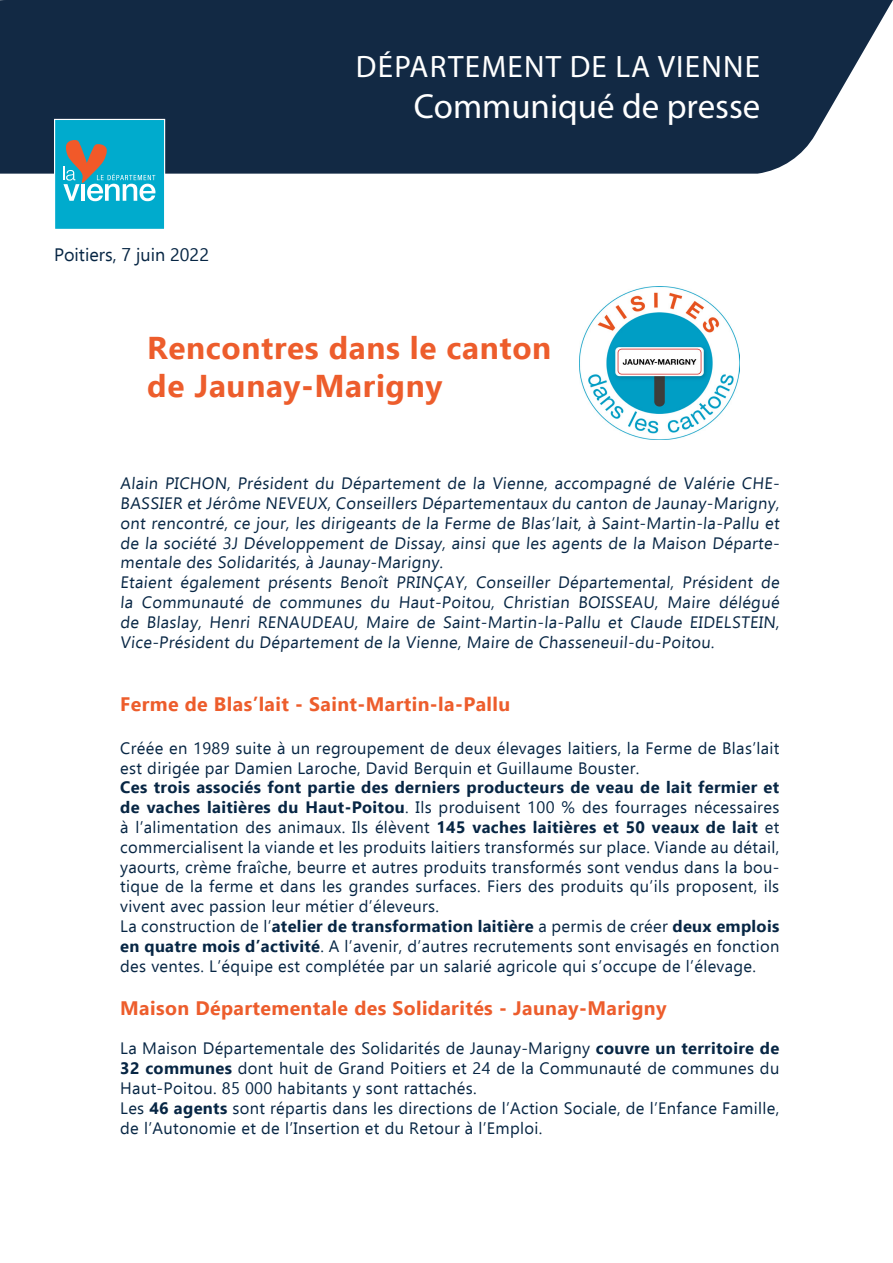
<style>
.page{position:relative;width:893px;height:1263px;background:#fff}
.page>*{position:absolute;margin:0;border:0;box-sizing:border-box;transform-origin:0 0}
.t1{font:34.95px "Myriad Pro";color:#fff}
.t2{font:700 31.5px "Ebrima";letter-spacing:.02em;color:#ed5d2c}
.t3{font:31.05px "Myriad Pro";letter-spacing:.04em;color:#fff}
.t4{font:700 19.5px "Ebrima";letter-spacing:.02em;color:#ed5d2c}
.t5{font:18px "Ebrima";color:#072644}
.t6{font:16.5px/19.8px "Ebrima";letter-spacing:.02em;color:#072644;text-align:justify}
.s1{font-weight:700}
</style>
<div class="page">
<div style="left:0;top:0;width:893px;height:174px;background:#122944"></div>
<div style="left:55px;top:119px;width:110px;height:110px;background:#00abcd"></div>
<svg style="left:63px;top:140px;width:93px;height:61px"></svg>
<div style="left:54px;top:119px;width:111px;height:111px;border:1px solid #fff"></div>
<img style="left:579px;top:286px;width:161px;height:154px">
<p class="t5" style="left:54px;top:241px;width:157px">Poitiers, 7 juin 2022</p>
<h3 class="t3" style="left:356px;top:47px;width:406px">DÉPARTEMENT DE LA VIENNE</h3>
<h1 class="t1" style="left:414px;top:85px;width:348px">Communiqué de presse</h1>
<p class="t2" style="left:147px;top:323px;width:406px">Rencontres dans le canton</p>
<p class="t2" style="left:147px;top:361px;width:297px">de Jaunay-Marigny</p>
<p class="t6" style="left:120px;top:473px;width:663px">Alain PICHON, Président du Département de la Vienne, accompagné de Valérie CHE-BASSIER et Jérôme NEVEUX, Conseillers Départementaux du canton de Jaunay-Marigny, ont rencontré, ce jour, les dirigeants de la Ferme de Blas’lait, à Saint-Martin-la-Pallu et de la société 3J Développement de Dissay, ainsi que les agents de la Maison Départe&shy;mentale des Solidarités, à Jaunay-Marigny.</p>
<p class="t6" style="left:120px;top:572px;width:663px">Etaient également présents Benoît PRINÇAY, Conseiller Départemental, Président de la Communauté de communes du Haut-Poitou, Christian BOISSEAU, Maire délégué de Blaslay, Henri RENAUDEAU, Maire de Saint-Martin-la-Pallu et Claude EIDELSTEIN, Vice-Président du Département de la Vienne, Maire de Chasseneuil-du-Poitou.</p>
<p class="t4" style="left:120px;top:688px;width:391px">Ferme de Blas’lait - Saint-Martin-la-Pallu</p>
<p class="t6" style="left:120px;top:737px;width:661px">Créée en 1989 suite à un regroupement de deux élevages laitiers, la Ferme de Blas’lait est dirigée par Damien Laroche, David Berquin et Guillaume Bouster.</p>
<p class="t6" style="left:120px;top:777px;width:661px"><span class="s1">Ces trois associés font partie des derniers producteurs de veau de lait fermier et de vaches laitières du Haut-Poitou</span>. Ils produisent 100 % des fourrages nécessaires à l’alimentation des animaux. Ils élèvent <span class="s1">145 vaches laitières et 50 veaux de lait</span> et commercialisent la viande et les produits laitiers transformés sur place. Viande au détail, yaourts, crème fraîche, beurre et autres produits transformés sont vendus dans la bou&shy;tique de la ferme et dans les grandes surfaces. Fiers des produits qu’ils proposent, ils vivent avec passion leur métier d’éleveurs.</p>
<p class="t6" style="left:120px;top:916px;width:661px">La construction de l’<span class="s1">atelier de transformation laitière</span> a permis de créer <span class="s1">deux emplois en quatre mois d’activité</span>. A l’avenir, d’autres recrutements sont envisagés en fonction des ventes. L’équipe est complétée par un salarié agricole qui s’occupe de l’élevage.</p>
<p class="t4" style="left:120px;top:992px;width:548px">Maison Départementale des Solidarités - Jaunay-Marigny</p>
<p class="t6" style="left:120px;top:1038px;width:661px">La Maison Départementale des Solidarités de Jaunay-Marigny <span class="s1">couvre un territoire de 32 communes</span> dont huit de Grand Poitiers et 24 de la Communauté de communes du Haut-Poitou. 85 000 habitants y sont rattachés.</p>
<p class="t6" style="left:120px;top:1097px;width:661px">Les <span class="s1">46 agents</span> sont répartis dans les directions de l’Action Sociale, de l’Enfance Famille, de l’Autonomie et de l’Insertion et du Retour à l’Emploi.</p>
</div>
